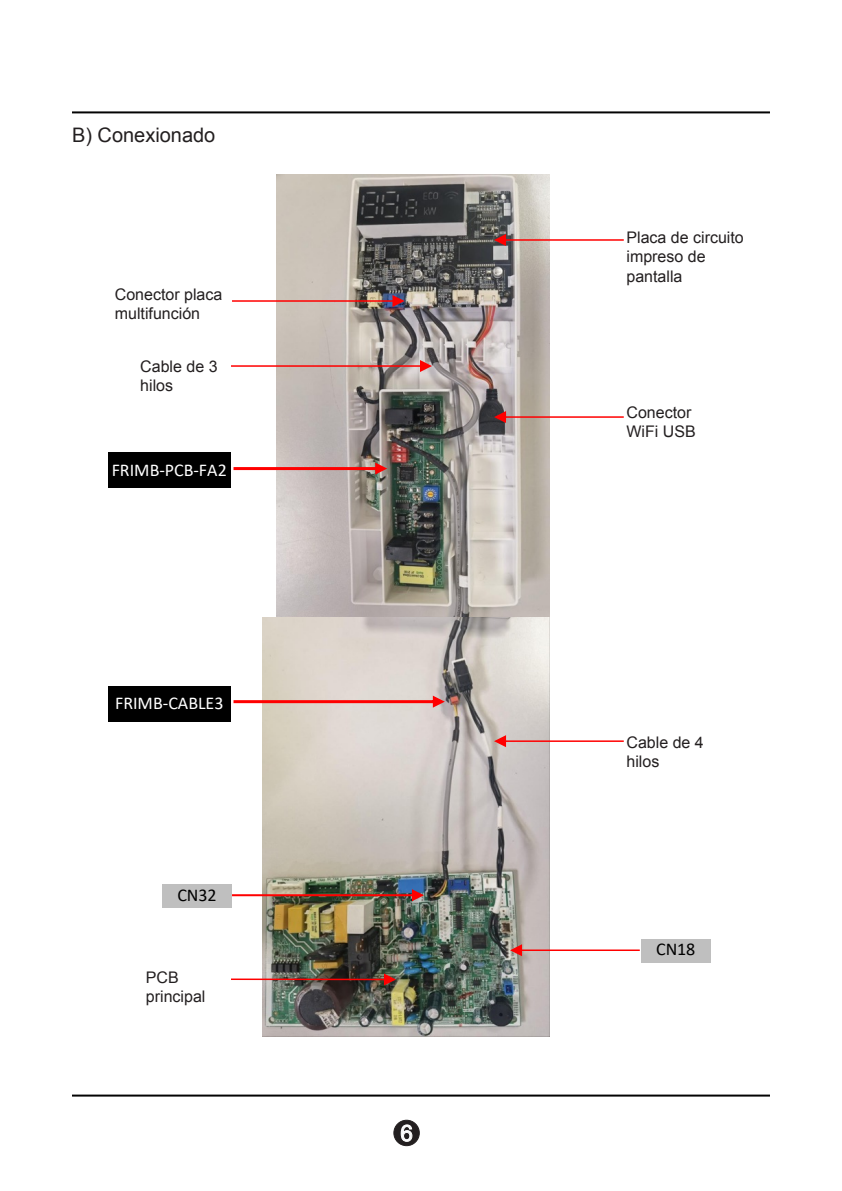
<style>
.page{position:relative;width:842px;height:1191px;background:#fff}
.page>*{position:absolute;margin:0;border:0;box-sizing:border-box;transform-origin:0 0}
.t1{font:22.6px "Arial";color:#fff}
.t2{font:20px "Arial";color:#231f20}
.t3{font:18px "Calibri";color:#fff}
.t4{font:18px "Calibri";letter-spacing:-.005em;color:#000}
.t5{font:16px/19.2px "Arial";color:#231f20}
</style>
<div class="page">
<hr style="left:72px;top:111px;width:698px;height:2px;background:#030303">
<hr style="left:72px;top:1094px;width:698px;height:2px;background:#030303">
<div style="left:394px;top:1120px;width:25px;height:25px;background:#231f20;border-radius:50%"></div>
<div style="left:394px;top:1120px;width:25px;height:25px;border:1px solid #231f20;border-radius:50%"></div>
<img style="left:276px;top:174px;width:273px;height:443px">
<img style="left:262px;top:617px;width:287px;height:419px">
<svg style="left:232px;top:295px;width:172px;height:12px"></svg>
<svg style="left:231px;top:360px;width:201px;height:12px"></svg>
<svg style="left:494px;top:411px;width:130px;height:12px"></svg>
<svg style="left:233px;top:462px;width:154px;height:12px"></svg>
<svg style="left:494px;top:234px;width:130px;height:12px"></svg>
<svg style="left:233px;top:695px;width:212px;height:12px;background:#e8a09b"></svg>
<svg style="left:494px;top:735px;width:130px;height:12px"></svg>
<svg style="left:510px;top:944px;width:130px;height:12px"></svg>
<img style="left:232px;top:889px;width:192px;height:12px">
<svg style="left:231px;top:973px;width:165px;height:12px"></svg>
<div style="left:108px;top:453px;width:122px;height:35px;background:#000"></div>
<div style="left:108px;top:686px;width:122px;height:35px;background:#000"></div>
<div style="left:641px;top:939px;width:69px;height:23px;background:#bfbfbf"></div>
<div style="left:162px;top:884px;width:69px;height:23px;background:#bfbfbf"></div>
<p class="t2" style="left:72px;top:122px;width:145px">B) Conexionado</p>
<p class="t5" style="left:115px;top:284px;width:109px">Conector placa multifunción</p>
<p class="t5" style="left:140px;top:357px;width:79px">Cable de 3 hilos</p>
<p class="t3" style="left:112px;top:457px;width:117px">FRIMB-PCB-FA2</p>
<p class="t3" style="left:115px;top:690px;width:110px">FRIMB-CABLE3</p>
<p class="t4" style="left:177px;top:882px;width:41px">CN32</p>
<p class="t5" style="left:146px;top:968px;width:34px">PCB</p>
<p class="t5" style="left:146px;top:987px;width:61px">principal</p>
<h1 class="t1" style="left:400px;top:1118px;width:14px">6</h1>
<p class="t5" style="left:626px;top:228px;width:119px">Placa de circuito impreso de pantalla</p>
<p class="t5" style="left:626px;top:403px;width:71px">Conector<br>WiFi USB</p>
<p class="t5" style="left:626px;top:732px;width:79px">Cable de 4 hilos</p>
<p class="t4" style="left:656px;top:936px;width:41px">CN18</p>
</div>
